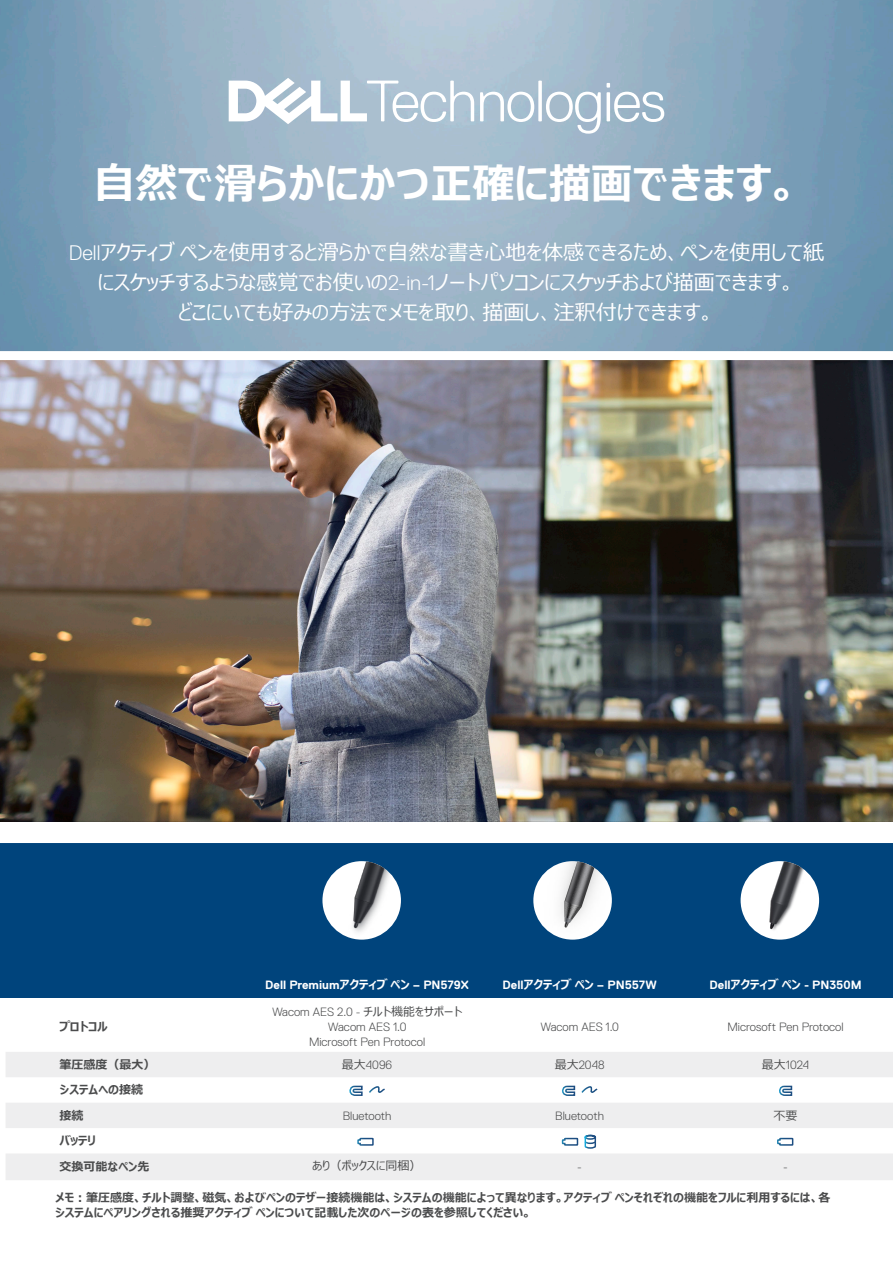
<style>
.page{position:relative;width:893px;height:1263px;background:#fff}
.page>*{position:absolute;margin:0;border:0;box-sizing:border-box;transform-origin:0 0}
.t1{font:700 42px "Meiryo UI";color:#fff}
.t2{font:21px/30px "Meiryo UI";color:#fff;text-align:center}
.Footnotes_-_white{font:700 12px/14.4px "Meiryo UI";color:#4b4c4d}
.Spec_body{font:300 12px "Dell Replica";color:#4b4c4d}
.Spec_body-2{font:700 12px "Dell Replica";color:#fff}
.Spec_body-3{font:700 12px "Meiryo UI";color:#4b4c4d}
.Spec_body-4{font:12px "Meiryo UI";color:#4b4c4d}
.s1{font-family:"Dell Replica";font-weight:300}
.s2{font-family:"Meiryo UI"}
.s3{font-family:"Meiryo UI";font-weight:400}
</style>
<div class="page">
<img style="left:0;top:0;width:893px;height:351px">
<img style="left:0;top:360px;width:893px;height:461px">
<div style="left:0;top:842px;width:893px;height:155px;background:#00447c"></div>
<svg style="left:6px;top:1052px;width:887px;height:128px;fill:#eeeeef"></svg>
<svg style="left:348px;top:1085px;width:38px;height:12px"></svg>
<svg style="left:561px;top:1085px;width:38px;height:12px"></svg>
<svg style="left:778px;top:1085px;width:15px;height:12px"></svg>
<img style="left:322px;top:861px;width:79px;height:79px;border-radius:39px">
<img style="left:533px;top:861px;width:79px;height:79px;border-radius:39px">
<img style="left:741px;top:861px;width:78px;height:79px;border-radius:39px">
<div style="left:0;top:834px;width:893px;height:9px;background:#fff"></div>
<svg style="left:229px;top:78px;width:435px;height:56px"></svg>
<svg style="left:357px;top:1137px;width:17px;height:9px"></svg>
<svg style="left:561px;top:1134px;width:36px;height:15px"></svg>
<svg style="left:776px;top:1137px;width:18px;height:9px"></svg>
<p class="t1" style="left:94px;top:154px;width:707px">自然で滑らかにかつ正確に描画できます。</p>
<p class="t2" style="left:69px;top:238px;width:757px"><span class="s1">Dell</span>アクティブペンを使用すると滑らかで自然な書き心地を体感できるため、ペンを使用して紙にスケッチするような感覚でお使いの<span class="s1">2-in-1</span>ノートパソコンにスケッチおよび描画できます。<br>どこにいても好みの方法でメモを取り、描画し、注釈付けできます。</p>
<p class="Spec_body-3" style="left:60px;top:1018px;width:49px">プロトコル</p>
<p class="Spec_body-2" style="left:265px;top:978px;width:205px">Dell Premium<span class="s2">アクティブペン</span> – PN579X</p>
<p class="Spec_body-2" style="left:503px;top:978px;width:156px">Dell<span class="s2">アクティブペン</span> – PN557W</p>
<p class="Spec_body-2" style="left:710px;top:978px;width:154px">Dell<span class="s2">アクティブペン</span> - PN350M</p>
<p class="Spec_body" style="left:272px;top:1005px;width:192px">Wacom AES 2.0 - <span class="s3">チルト機能をサポート</span></p>
<p class="Spec_body" style="left:328px;top:1020px;width:80px">Wacom AES 1.0</p>
<p class="Spec_body" style="left:309px;top:1035px;width:118px">Microsoft Pen Protocol</p>
<p class="Spec_body" style="left:540px;top:1020px;width:80px">Wacom AES 1.0</p>
<p class="Spec_body" style="left:727px;top:1020px;width:118px">Microsoft Pen Protocol</p>
<p class="Spec_body-3" style="left:60px;top:1056px;width:97px">筆圧感度（最大）</p>
<p class="Spec_body" style="left:342px;top:1058px;width:52px"><span class="s3">最大</span>4096</p>
<p class="Spec_body" style="left:555px;top:1058px;width:51px"><span class="s3">最大</span>2048</p>
<p class="Spec_body" style="left:762px;top:1058px;width:49px"><span class="s3">最大</span>1024</p>
<p class="Spec_body-3" style="left:60px;top:1082px;width:85px">システムへの接続</p>
<p class="Spec_body-3" style="left:60px;top:1107px;width:25px">接続</p>
<p class="Spec_body" style="left:343px;top:1109px;width:50px">Bluetooth</p>
<p class="Spec_body" style="left:555px;top:1109px;width:50px">Bluetooth</p>
<p class="Spec_body-4" style="left:774px;top:1107px;width:25px">不要</p>
<p class="Spec_body-3" style="left:60px;top:1132px;width:38px">バッテリ</p>
<p class="Spec_body-3" style="left:60px;top:1159px;width:91px">交換可能なペン先</p>
<p class="Spec_body-4" style="left:313px;top:1157px;width:110px">あり（ボックスに同梱）</p>
<p class="Spec_body" style="left:577px;top:1160px;width:6px">-</p>
<p class="Spec_body" style="left:783px;top:1160px;width:6px">-</p>
<p class="Footnotes_-_white" style="left:55px;top:1191px;width:777px">メモ：筆圧感度、チルト調整、磁気、およびペンのテザー接続機能は、システムの機能によって異なります。アクティブペンそれぞれの機能をフルに利用するには、各システムにペアリングされる推奨アクティブペンについて記載した次のページの表を参照してください。</p>
</div>
